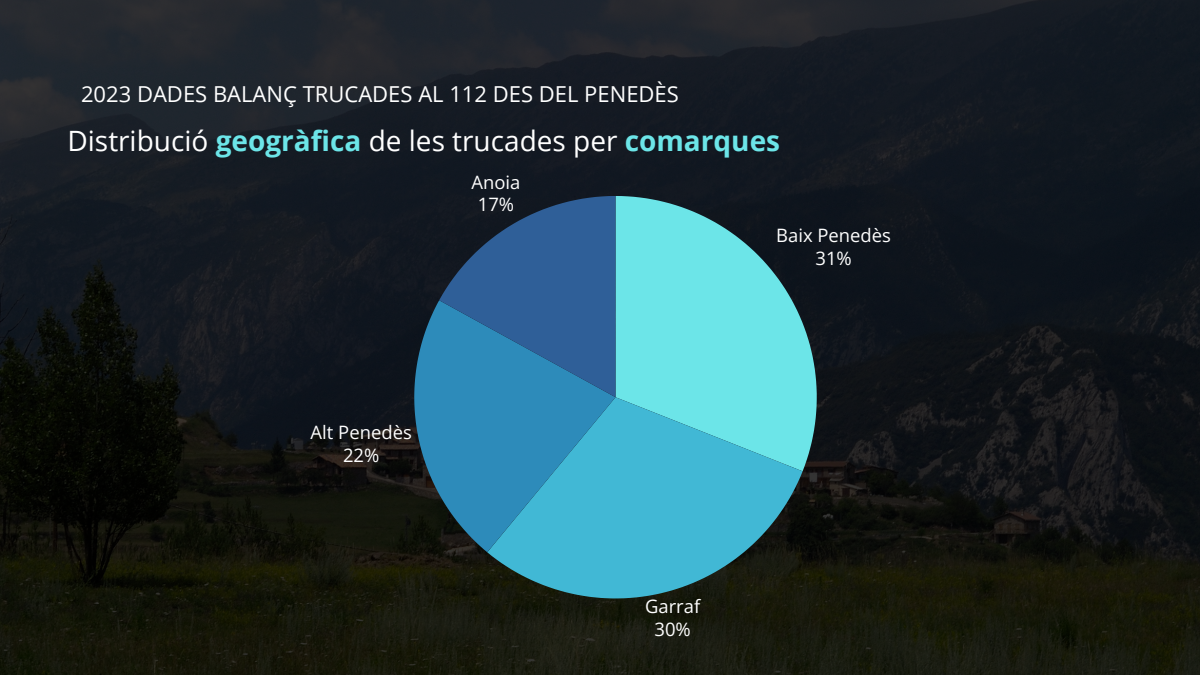
<style>
.page{position:relative;width:1200px;height:675px;background:#fff}
.page>*{position:absolute;margin:0;border:0;box-sizing:border-box;transform-origin:0 0}
.t1{font:28px "Open Sans";color:#fff}
.t2{font:22px "Open Sans";color:#fff}
.t3{font:18.4px/22.8px "Open Sans";color:#fff;text-align:center}
.s1{font-weight:700;color:#6ce5e8}
</style>
<div class="page">
<img style="left:0;top:0;width:1200px;height:675px">
<svg style="left:616px;top:196px;width:201px;height:275px;background:#57b7bb"></svg>
<svg style="left:487px;top:397px;width:316px;height:201px;background:#3fa0b1"></svg>
<svg style="left:414px;top:300px;width:202px;height:252px;background:#2f89ac"></svg>
<svg style="left:439px;top:196px;width:177px;height:201px;background:#2a5e8e"></svg>
<p class="t2" style="left:81px;top:79px;width:599px">2023 DADES BALANÇ TRUCADES AL 112 DES DEL PENEDÈS</p>
<p class="t1" style="left:68px;top:121px;width:714px">Distribució <span class="s1">geogràfica</span> de les trucades per <span class="s1">comarques</span></p>
<p class="t3" style="left:472px;top:170px;width:50px;line-height:22.5px">Anoia<br>17%</p>
<p class="t3" style="left:311px;top:420px;width:103px">Alt Penedès<br>22%</p>
<p class="t3" style="left:776px;top:224px;width:116px">Baix Penedès<br>31%</p>
<p class="t3" style="left:645px;top:595px;width:57px">Garraf<br>30%</p>
</div>
